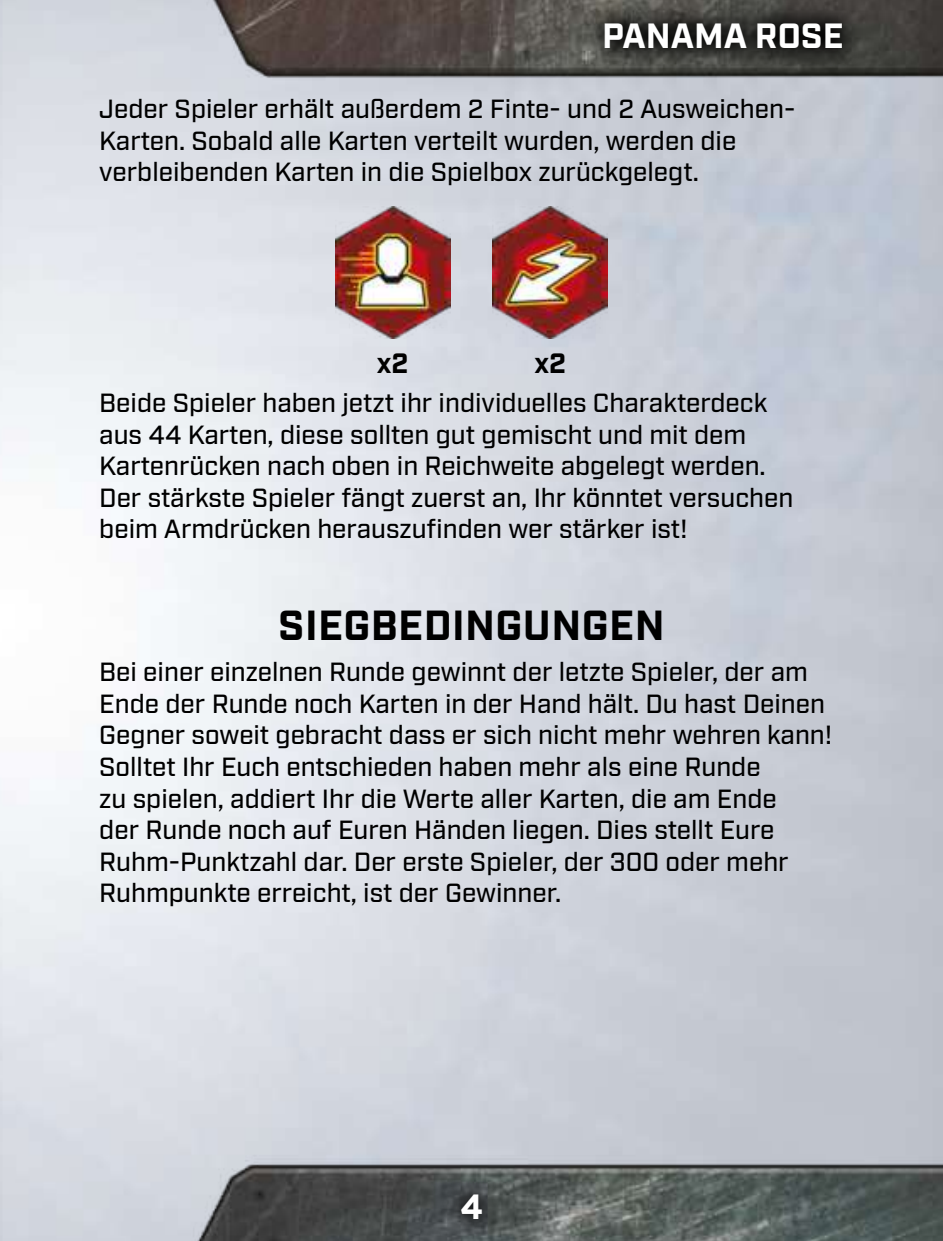
<style>
.page{position:relative;width:943px;height:1241px;background:#fff}
.page>*{position:absolute;margin:0;border:0;box-sizing:border-box;transform-origin:0 0}
.t1{font:700 42px "Industry";letter-spacing:.01em;color:#000}
.t2{font:700 35px "Industry";color:#fff}
.t3{font:700 28px "Industry";color:#000}
.t4{font:500 26.25px/31.5px "Industry";color:#000}
</style>
<div class="page">
<img style="left:0;top:0;width:943px;height:1240px">
<img style="left:335px;top:206px;width:115px;height:132px">
<img style="left:493px;top:206px;width:114px;height:132px">
<svg style="left:440px;top:1172px;width:62px;height:66px;background:#474c4d"></svg>
<svg style="left:583px;top:1px;width:280px;height:68px;background:#373733"></svg>
<h2 class="t2" style="left:602px;top:17px;width:243px">PANAMA ROSE</h2>
<p class="t4" style="left:99px;top:95px;width:697px">Jeder Spieler erhält außerdem 2 Finte- und 2 Ausweichen-<br>Karten. Sobald alle Karten verteilt wurden, werden die verbleibenden Karten in die Spielbox zurückgelegt.</p>
<p class="t3" style="left:377px;top:348px;width:33px">x2</p>
<p class="t3" style="left:534px;top:348px;width:33px">x2</p>
<p class="t4" style="left:99px;top:388px;width:695px">Beide Spieler haben jetzt ihr individuelles Charakterdeck aus 44 Karten, diese sollten gut gemischt und mit dem Kartenrücken nach oben in Reichweite abgelegt werden.<br>Der stärkste Spieler fängt zuerst an, Ihr könntet versuchen beim Armdrücken herauszufinden wer stärker ist!</p>
<h1 class="t1" style="left:278px;top:602px;width:388px">SIEGBEDINGUNGEN</h1>
<p class="t4" style="left:99px;top:657px;width:734px">Bei einer einzelnen Runde gewinnt der letzte Spieler, der am Ende der Runde noch Karten in der Hand hält. Du hast Deinen Gegner soweit gebracht dass er sich nicht mehr wehren kann!<br>Solltet Ihr Euch entschieden haben mehr als eine Runde<br>zu spielen, addiert Ihr die Werte aller Karten, die am Ende<br>der Runde noch auf Euren Händen liegen. Dies stellt Eure Ruhm-Punktzahl dar. Der erste Spieler, der 300 oder mehr Ruhmpunkte erreicht, ist der Gewinner.</p>
<h2 class="t2" style="left:460px;top:1186px;width:24px">4</h2>
</div>
